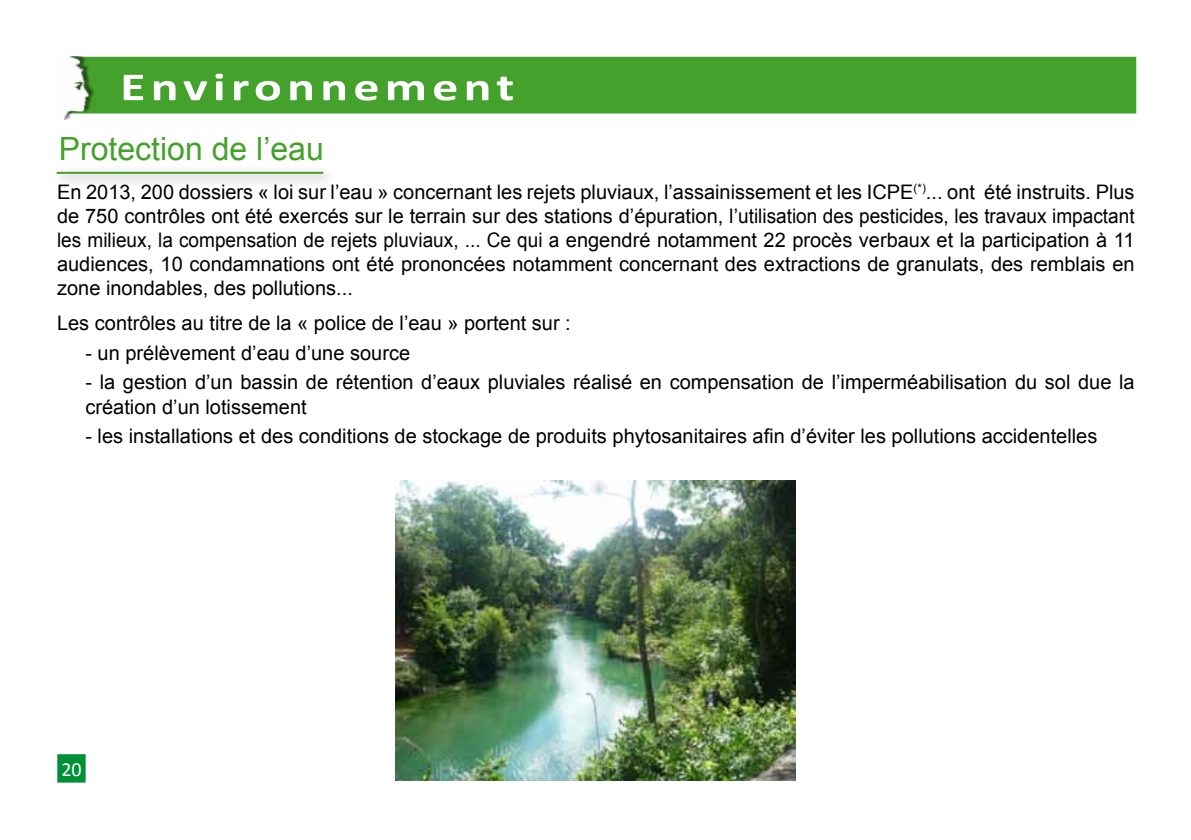
<style>
.page{position:relative;width:1191px;height:840px;background:#fff}
.page>*{position:absolute;margin:0;border:0;box-sizing:border-box;transform-origin:0 0}
.t1{font:700 40px "Calibri";letter-spacing:.1em;color:#fff;scale:1.3 1}
.t2{font:32px "Arial";color:#44a12b}
.t3{font:20px/24px "Arial";color:#000;text-align:justify}
.t4{font:20px "Calibri";color:#fff}
</style>
<div class="page">
<div style="left:58px;top:754px;width:27px;height:27px;background:#009037"></div>
<div style="left:57px;top:753px;width:29px;height:29px;border:2px solid #009037"></div>
<img style="left:395px;top:480px;width:400px;height:300px">
<div style="left:58px;top:58px;width:1077px;height:54px;background:#44a12b"></div>
<div style="left:57px;top:57px;width:1079px;height:56px;border:2px solid #44a12b"></div>
<img style="left:57px;top:57px;width:39px;height:62px">
<div style="left:51px;top:165px;width:286px;height:23px;background:#f4f4f4"></div>
<hr style="left:57px;top:172px;width:266px;height:2px;background:#44a12b">
<h1 class="t1" style="left:120px;top:61px;width:305px">Environnement</h1>
<h2 class="t2" style="left:59px;top:128px;width:267px">Protection de l’eau</h2>
<p class="t3" style="left:57px;top:180px;width:1079px">En 2013, 200 dossiers « loi sur l’eau » concernant les rejets pluviaux, l’assainissement et les ICPE<sup>(*)</sup>... ont été instruits. Plus de 750 contrôles ont été exercés sur le terrain sur des stations d’épuration, l’utilisation des pesticides, les travaux impactant les milieux, la compensation de rejets pluviaux, ... Ce qui a engendré notamment 22 procès verbaux et la participation à 11 audiences, 10 condamnations ont été prononcées notamment concernant des extractions de granulats, des remblais en zone inondables, des pollutions...</p>
<p class="t3" style="left:57px;top:311px;width:515px">Les contrôles au titre de la « police de l’eau » portent sur :</p>
<p class="t3" style="left:85px;top:341px;width:326px">- un prélèvement d’eau d’une source</p>
<p class="t3" style="left:85px;top:370px;width:1050px">- la gestion d’un bassin de rétention d’eaux pluviales réalisé en compensation de l’imperméabilisation du sol due la création d’un lotissement</p>
<p class="t3" style="left:85px;top:424px;width:1013px">- les installations et des conditions de stockage de produits phytosanitaires afin d’éviter les pollutions accidentelles</p>
<p class="t4" style="left:61px;top:756px;width:22px">20</p>
</div>
